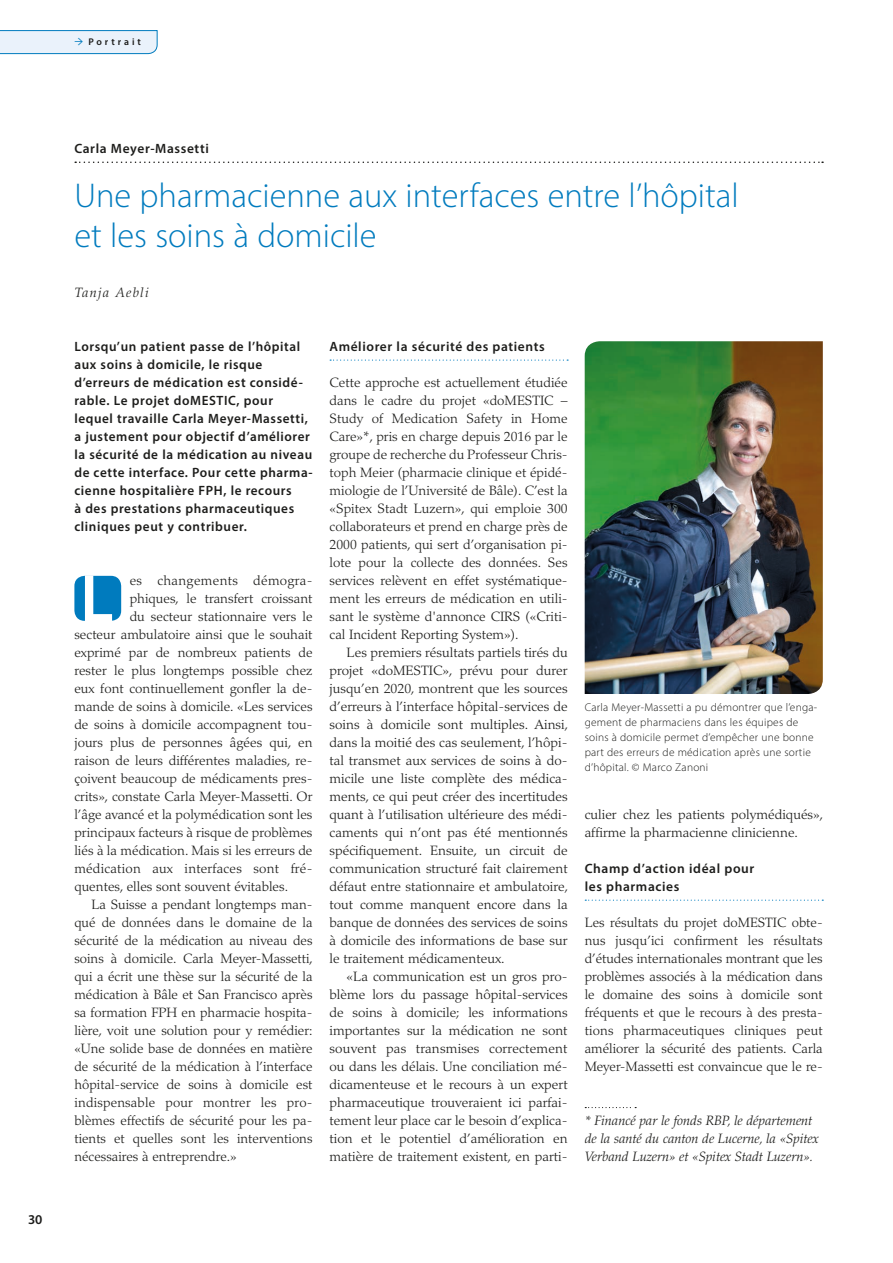
<style>
.page{position:relative;width:893px;height:1263px;background:#fff}
.page>*{position:absolute;margin:0;border:0;box-sizing:border-box;transform-origin:0 0}
.t1{font:600 67.8px "Myriad Pro";color:#fff}
.t2{font:300 34.5px/39.8px "Myriad Pro";color:#007bbe}
.t3{font:300 13.5px/18px "Palatino LT Std";color:#1d1d1b;text-align:justify}
.t4{font:600 13.5px/18px "Myriad Pro";letter-spacing:.045em;color:#1d1d1b}
.t5{font:italic 300 13.5px/18px "Palatino LT Std";color:#1d1d1b}
.t6{font:300 13.5px "Palatino LT Std";letter-spacing:.025em;color:#1d1d1b}
.t7{font:italic 300 13.5px "Palatino LT Std";letter-spacing:.1em;color:#1d1d1b}
.t8{font:300 11.25px/15px "Myriad Pro";letter-spacing:.02em;color:#1d1d1b}
.t9{font:600 9.75px "Myriad Pro";letter-spacing:.3em;color:#1d1d1b}
.s1{font-family:"Minion Pro";font-size:13.5px;color:#007bbe}
</style>
<div class="page">
<svg style="left:0;top:30px;width:158px;height:24px;background:#d6e8f5"></svg>
<svg style="left:585px;top:900px;width:238px;height:1px"></svg>
<svg style="left:75px;top:162px;width:748px;height:1px"></svg>
<div style="left:74px;top:576px;width:47px;height:45px;background:#007bbe;border-radius:10px"></div>
<svg style="left:330px;top:360px;width:238px;height:1px"></svg>
<img style="left:585px;top:341px;width:238px;height:353px">
<svg style="left:585px;top:1107px;width:51px;height:1px"></svg>
<p class="t9" style="left:74px;top:36px;width:68px"><span class="s1">→</span> Portrait</p>
<p class="t4" style="left:28px;top:1210px;width:16px">30</p>
<p class="t4" style="left:74px;top:139px;width:136px">Carla Meyer-Massetti</p>
<h2 class="t2" style="left:74px;top:175px;width:666px">Une pharmacienne aux interfaces entre l’hôpital et les soins à domicile</h2>
<p class="t7" style="left:74px;top:285px;width:76px">Tanja Aebli</p>
<p class="t4" style="left:74px;top:337px;width:239px">Lorsqu’un patient passe de l’hôpital aux soins à domicile, le risque d’erreurs de médication est considé&shy;rable. Le projet doMESTIC, pour lequel travaille Carla Meyer-Massetti, a justement pour objectif d’améliorer la sécurité de la médication au niveau de cette interface. Pour cette pharma&shy;cienne hospitalière FPH, le recours<br>à des prestations pharmaceutiques cliniques peut y contribuer.</p>
<h1 class="t1" style="left:80px;top:555px;width:35px">L</h1>
<p class="t6" style="left:130px;top:573px;width:184px">es changements démogra-</p>
<p class="t3" style="left:130px;top:590px;width:184px">phiques, le transfert croissant</p>
<p class="t3" style="left:130px;top:608px;width:184px">du secteur stationnaire vers le</p>
<p class="t3" style="left:74px;top:626px;width:240px">secteur ambulatoire ainsi que le souhait</p>
<p class="t3" style="left:74px;top:644px;width:240px">exprimé par de nombreux patients de</p>
<p class="t3" style="left:74px;top:662px;width:240px">rester le plus longtemps possible chez</p>
<p class="t3" style="left:74px;top:680px;width:240px">eux font continuellement gonfler la de-</p>
<p class="t3" style="left:74px;top:698px;width:240px">mande de soins à domicile. «Les services</p>
<p class="t3" style="left:74px;top:716px;width:240px">de soins à domicile accompagnent tou-</p>
<p class="t3" style="left:74px;top:734px;width:240px">jours plus de personnes âgées qui, en</p>
<p class="t3" style="left:74px;top:752px;width:240px">raison de leurs différentes maladies, re-</p>
<p class="t3" style="left:74px;top:770px;width:240px">çoivent beaucoup de médicaments pres-</p>
<p class="t3" style="left:74px;top:788px;width:240px">crits», constate Carla Meyer-Massetti. Or</p>
<p class="t3" style="left:74px;top:806px;width:240px">l’âge avancé et la polymédication sont les</p>
<p class="t3" style="left:74px;top:824px;width:240px">principaux facteurs à risque de problèmes</p>
<p class="t3" style="left:74px;top:842px;width:240px">liés à la médication. Mais si les erreurs de</p>
<p class="t3" style="left:74px;top:860px;width:240px">médication aux interfaces sont fré-</p>
<p class="t3" style="left:74px;top:878px;width:215px">quentes, elles sont souvent évitables.</p>
<p class="t3" style="left:91px;top:896px;width:223px">La Suisse a pendant longtemps man-</p>
<p class="t3" style="left:74px;top:914px;width:240px">qué de données dans le domaine de la</p>
<p class="t3" style="left:74px;top:932px;width:240px">sécurité de la médication au niveau des</p>
<p class="t3" style="left:74px;top:950px;width:240px">soins à domicile. Carla Meyer-Massetti,</p>
<p class="t3" style="left:74px;top:968px;width:240px">qui a écrit une thèse sur la sécurité de la</p>
<p class="t3" style="left:74px;top:986px;width:240px">médication à Bâle et San Francisco après</p>
<p class="t3" style="left:74px;top:1004px;width:240px">sa formation FPH en pharmacie hospita-</p>
<p class="t3" style="left:74px;top:1022px;width:240px">lière, voit une solution pour y remédier:</p>
<p class="t3" style="left:74px;top:1040px;width:240px">«Une solide base de données en matière</p>
<p class="t3" style="left:74px;top:1058px;width:240px">de sécurité de la médication à l’interface</p>
<p class="t3" style="left:74px;top:1076px;width:240px">hôpital-service de soins à domicile est</p>
<p class="t3" style="left:74px;top:1094px;width:240px">indispensable pour montrer les pro-</p>
<p class="t3" style="left:74px;top:1112px;width:240px">blèmes effectifs de sécurité pour les pa-</p>
<p class="t3" style="left:74px;top:1130px;width:240px">tients et quelles sont les interventions</p>
<p class="t3" style="left:74px;top:1148px;width:164px">nécessaires à entreprendre.»</p>
<p class="t4" style="left:330px;top:337px;width:217px">Améliorer la sécurité des patients</p>
<p class="t3" style="left:330px;top:374px;width:240px">Cette approche est actuellement étudiée dans le cadre du projet «doMESTIC – Study of Medication Safety in Home Care»*, pris en charge depuis 2016 par le groupe de recherche du Professeur Chris&shy;toph Meier (pharmacie clinique et épidé&shy;miologie de l’Université de Bâle). C’est la «Spitex Stadt Luzern», qui emploie 300 collaborateurs et prend en charge près de 2000 patients, qui sert d’organisation pi&shy;lote pour la collecte des données. Ses services relèvent en effet systématique&shy;ment les erreurs de médication en utili&shy;sant le système d'annonce CIRS («Criti&shy;cal Incident Reporting System»).</p>
<p class="t3" style="left:330px;top:644px;width:240px;text-indent:17px">Les premiers résultats partiels tirés du projet «doMESTIC», prévu pour durer jusqu’en 2020, montrent que les sources d’erreurs à l’interface hôpital-services de soins à domicile sont multiples. Ainsi, dans la moitié des cas seulement, l’hôpi&shy;tal transmet aux services de soins à do&shy;micile une liste complète des médica&shy;ments, ce qui peut créer des incertitudes quant à l’utilisation ultérieure des médi&shy;caments qui n’ont pas été mentionnés spécifiquement. Ensuite, un circuit de communication structuré fait clairement défaut entre stationnaire et ambulatoire, tout comme manquent encore dans la banque de données des services de soins à domicile des informations de base sur le traitement médicamenteux.</p>
<p class="t3" style="left:330px;top:968px;width:240px;text-indent:17px">«La communication est un gros pro&shy;blème lors du passage hôpital-services de soins à domicile; les informations importantes sur la médication ne sont souvent pas transmises correctement ou dans les délais. Une conciliation mé&shy;dicamenteuse et le recours à un expert pharmaceutique trouveraient ici parfai&shy;tement leur place car le besoin d’explica&shy;tion et le potentiel d’amélioration en matière de traitement existent, en parti-</p>
<p class="t8" style="left:585px;top:699px;width:234px">Carla Meyer-Massetti a pu démontrer que l’enga&shy;gement de pharmaciens dans les équipes de soins à domicile permet d’empêcher une bonne part des erreurs de médication après une sortie d’hôpital. © Marco Zanoni</p>
<p class="t3" style="left:585px;top:806px;width:240px">culier chez les patients polymédiqués», affirme la pharmacienne clinicienne.</p>
<p class="t4" style="left:585px;top:859px;width:171px">Champ d’action idéal pour les pharmacies</p>
<p class="t3" style="left:585px;top:914px;width:240px">Les résultats du projet doMESTIC obte&shy;nus jusqu’ici confirment les résultats d’études internationales montrant que les problèmes associés à la médication dans le domaine des soins à domicile sont fréquents et que le recours à des presta&shy;tions pharmaceutiques cliniques peut améliorer la sécurité des patients. Carla Meyer-Massetti est convaincue que le re-</p>
<p class="t5" style="left:585px;top:1112px;width:235px">* Financé par le fonds RBP, le département de la santé du canton de Lucerne, la «Spitex<br>Verband Luzern» et «Spitex Stadt Luzern».</p>
</div>
